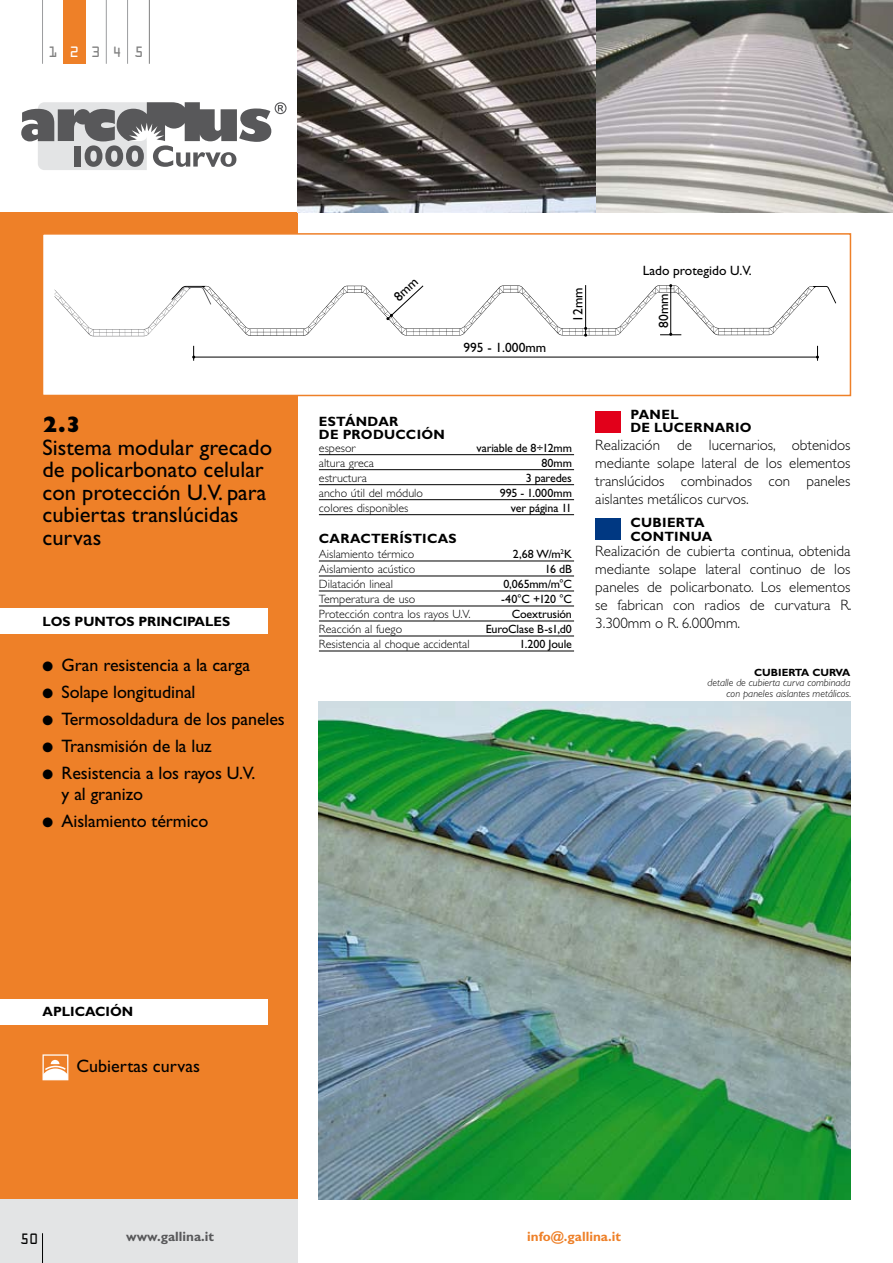
<style>
.page{position:relative;width:893px;height:1263px;background:#fff}
.page>*{position:absolute;margin:0;border:0;box-sizing:border-box;transform-origin:0 0}
.t1{font:22.5px/22.5px "Gill Sans Std";color:#000}
.t2{font:18px/21px "Gill Sans Std";letter-spacing:-.005em;color:#000}
.t3{font:300 15px/18px "Gill Sans Std";color:#000;text-align:justify}
.t4{font:700 13.5px/13.5px "Gill Sans Std";letter-spacing:.01em;color:#000}
.t5{font:13.5px "Gill Sans Std";color:#000}
.t6{font:700 13.5px "Gill Sans Std";color:#ee8028}
.t7{font:700 13.5px "Gill Sans Std";color:#58585a}
.t8{font:13.5px "OCRA Std";color:#808080}
.t9{font:13.5px "OCRA Std";color:#000;scale:.95 1}
.t10{font:13.5px "OCRA Std";color:#fff}
.t11{font:300 12px "Gill Sans Std";color:#000}
.t12{font:12px "Gill Sans Std";letter-spacing:-.01em;color:#000}
.t13{font:italic 300 10.5px "Gill Sans Std";color:#000}
.t14{font:700 10.5px "Gill Sans Std";letter-spacing:-.03em;color:#000}
.s1{font-weight:800}
</style>
<div class="page">
<hr style="left:42px;top:0;width:1px;height:64px;background:#9c9d9f">
<hr style="left:106px;top:0;width:1px;height:64px;background:#9c9d9f">
<hr style="left:127px;top:0;width:1px;height:64px;background:#9c9d9f">
<hr style="left:149px;top:0;width:1px;height:64px;background:#808080">
<div style="left:63px;top:0;width:23px;height:64px;background:#ee8028"></div>
<div style="left:0;top:1199px;width:298px;height:64px;background:#e3e4e5"></div>
<hr style="left:42px;top:1233px;width:1px;height:30px;background:#000">
<div style="left:0;top:213px;width:298px;height:986px;background:#ee8028"></div>
<div style="left:0;top:608px;width:267px;height:26px;background:#fff"></div>
<div style="left:0;top:999px;width:267px;height:26px;background:#fff"></div>
<div style="left:595px;top:411px;width:26px;height:21px;background:#e2001a"></div>
<div style="left:595px;top:518px;width:26px;height:22px;background:#003882"></div>
<svg style="left:43px;top:1054px;width:25px;height:26px"></svg>
<svg style="left:21px;top:102px;width:266px;height:68px"></svg>
<div style="left:42px;top:233px;width:809px;height:163px;background:#fff;border:2px solid #ee8028"></div>
<hr style="left:194px;top:357px;width:623px;height:1px;background:#000">
<svg style="left:192px;top:346px;width:3px;height:15px"></svg>
<svg style="left:816px;top:346px;width:3px;height:15px"></svg>
<img style="left:319px;top:702px;width:531px;height:497px">
<img style="left:298px;top:0;width:595px;height:213px">
<hr style="left:319px;top:454px;width:255px;height:1px;background:#000">
<hr style="left:319px;top:469px;width:255px;height:1px;background:#000">
<hr style="left:319px;top:484px;width:255px;height:1px;background:#000">
<hr style="left:319px;top:499px;width:255px;height:1px;background:#000">
<hr style="left:319px;top:514px;width:255px;height:1px;background:#000">
<hr style="left:319px;top:561px;width:255px;height:1px;background:#000">
<hr style="left:319px;top:576px;width:255px;height:1px;background:#000">
<hr style="left:319px;top:591px;width:255px;height:1px;background:#000">
<hr style="left:319px;top:606px;width:255px;height:1px;background:#000">
<hr style="left:319px;top:621px;width:255px;height:1px;background:#000">
<hr style="left:319px;top:636px;width:255px;height:1px;background:#000">
<hr style="left:319px;top:651px;width:255px;height:1px;background:#000">
<svg style="left:55px;top:284px;width:781px;height:53px"></svg>
<p class="t10" style="left:70px;top:46px;width:11px">2</p>
<p class="t8" style="left:48px;top:46px;width:11px">1</p>
<p class="t8" style="left:91px;top:46px;width:54px">345</p>
<p class="t1" style="left:43px;top:413px;width:231px"><span class="s1">2.3<br></span>Sistema modular grecado de policarbonato celular con protección U.V. para cubiertas translúcidas curvas</p>
<p class="t4" style="left:43px;top:615px;width:64px">LOS PUNTO</p>
<p class="t4" style="left:127px;top:615px;width:105px">S PRINCIPALES</p>
<p class="t2" style="left:43px;top:655px;width:209px">● Gran resistencia a la carga</p>
<p class="t2" style="left:43px;top:682px;width:155px">● Solape longitudinal</p>
<p class="t2" style="left:43px;top:709px;width:244px">● Termosoldadura de los paneles</p>
<p class="t2" style="left:43px;top:736px;width:171px">● Transmisión de la luz</p>
<p class="t2" style="left:62px;top:763px;width:195px;text-indent:-19px">● Resistencia a los rayos U.V. y al granizo</p>
<p class="t2" style="left:43px;top:811px;width:167px">● Aislamiento térmico</p>
<p class="t5" style="left:463px;top:340px;width:84px">995 - 1.000mm</p>
<p class="t5" style="left:570px;top:322px;width:36px;rotate:-90deg">12mm</p>
<p class="t5" style="left:643px;top:263px;width:110px">Lado protegido U.V.</p>
<p class="t5" style="left:656px;top:328px;width:36px;rotate:-90deg">80mm</p>
<p class="t4" style="left:319px;top:415px;width:115px">ESTÁN DAR<br>DE PRODUCCIÓN</p>
<p class="t4" style="left:630px;top:407px;width:121px">PAN EL<br>DE LUCERNARIO</p>
<p class="t3" style="left:595px;top:436px;width:257px">Realización de lucernarios, obtenidos mediante solape lateral de los elementos translúcidos combinados con paneles aislantes metálicos curvos.</p>
<p class="t11" style="left:319px;top:441px;width:38px">espesor</p>
<p class="t12" style="left:477px;top:441px;width:97px">variable de 8÷12mm</p>
<p class="t11" style="left:319px;top:456px;width:56px">altura greca</p>
<p class="t12" style="left:541px;top:456px;width:32px">80mm</p>
<p class="t11" style="left:319px;top:471px;width:49px">estructura</p>
<p class="t12" style="left:526px;top:471px;width:48px">3 paredes</p>
<p class="t11" style="left:319px;top:486px;width:106px">ancho útil del módulo</p>
<p class="t12" style="left:500px;top:486px;width:74px">995 - 1.000mm</p>
<p class="t11" style="left:319px;top:501px;width:91px">colores disponibles</p>
<p class="t12" style="left:511px;top:501px;width:63px">ver página 11</p>
<p class="t4" style="left:319px;top:531px;width:139px">CARACTERÍSTICAS</p>
<p class="t11" style="left:319px;top:547px;width:97px">Aislamiento térmico</p>
<p class="t12" style="left:513px;top:547px;width:61px">2,68 W/m<sup>2</sup>K</p>
<p class="t11" style="left:319px;top:562px;width:98px">Aislamiento acústico</p>
<p class="t12" style="left:545px;top:562px;width:28px">16 dB</p>
<p class="t11" style="left:319px;top:577px;width:76px">Dilatación lineal</p>
<p class="t12" style="left:503px;top:577px;width:70px">0,065mm/m°C</p>
<p class="t11" style="left:319px;top:592px;width:98px">Temperatura de uso</p>
<p class="t12" style="left:501px;top:592px;width:72px">-40°C +120 °C</p>
<p class="t11" style="left:319px;top:607px;width:153px">Protección contra los rayos U.V.</p>
<p class="t12" style="left:512px;top:607px;width:62px">Coextrusión</p>
<p class="t11" style="left:319px;top:622px;width:85px">Reacción al fuego</p>
<p class="t12" style="left:486px;top:622px;width:88px">EuroClase B-s1,d0</p>
<p class="t11" style="left:319px;top:637px;width:152px">Resistencia al choque accidental</p>
<p class="t12" style="left:520px;top:637px;width:54px">1.200 Joule</p>
<p class="t4" style="left:630px;top:516px;width:76px">CUBIERTA<br>CONT</p>
<p class="t4" style="left:674px;top:529px;width:40px">INUA</p>
<p class="t3" style="left:595px;top:542px;width:258px">Realización de cubierta continua, obtenida mediante solape lateral continuo de los paneles de policarbonato. Los elementos se fabrican con radios de curvatura R.<br>3.300mm o R. 6.000mm.</p>
<p class="t14" style="left:754px;top:666px;width:90px">Cubierta curva</p>
<p class="t13" style="left:707px;top:677px;width:145px">detalle de cubierta curva combinada</p>
<p class="t13" style="left:727px;top:687px;width:126px">con paneles aislantes metálicos.</p>
<p class="t4" style="left:43px;top:1005px;width:90px">APLICACIÓN</p>
<p class="t2" style="left:77px;top:1055px;width:125px">Cubiertas curvas</p>
<p class="t9" style="left:20px;top:1233px;width:21px">50</p>
<p class="t7" style="left:126px;top:1228px;width:89px">www.gallina.it</p>
<p class="t6" style="left:527px;top:1228px;width:95px">info@.gallina.it</p>
</div>
